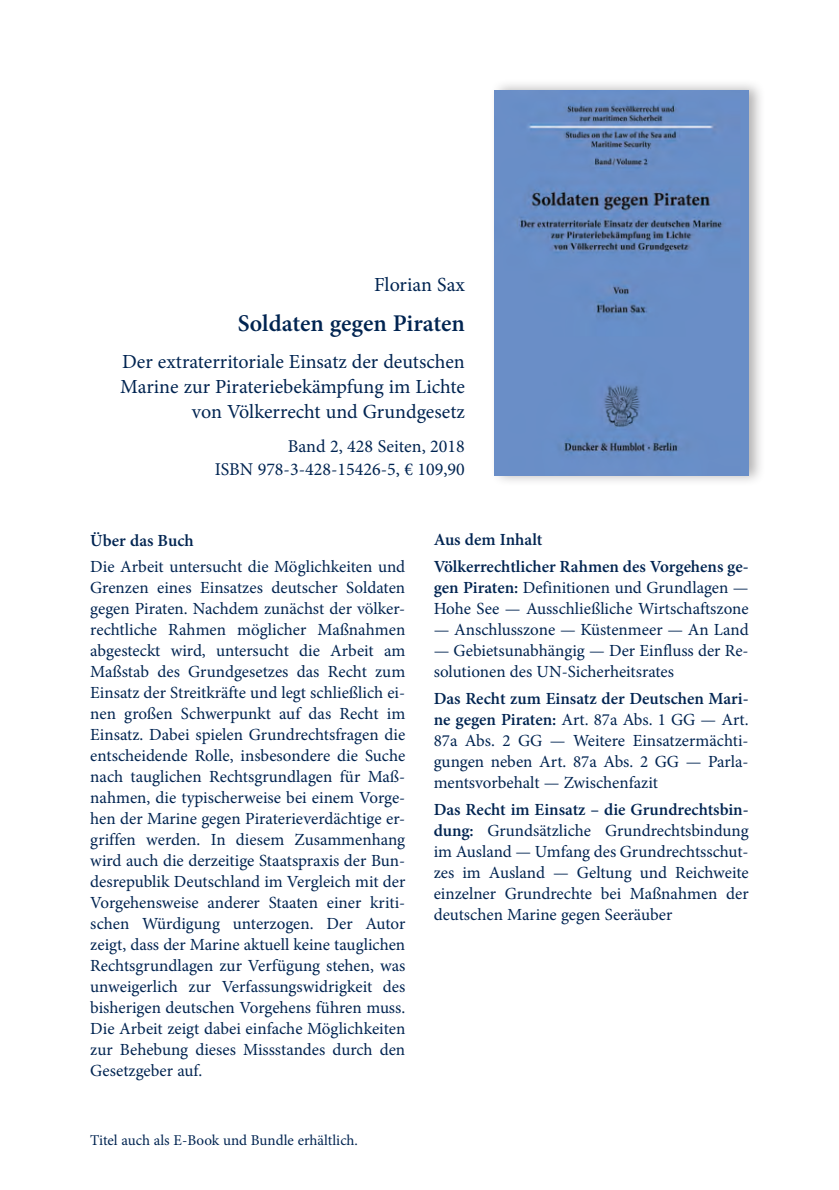
<style>
.page{position:relative;width:839px;height:1190px;background:#fff}
.page>*{position:absolute;margin:0;border:0;box-sizing:border-box;transform-origin:0 0}
.t1{font:600 24px "Minion Pro";letter-spacing:-.005em;color:#002451}
.t2{font:20px/25px "Minion Pro";color:#002451;text-align:right}
.t3{font:18px/23px "Minion Pro";color:#002451;text-align:right}
.t4{font:17px/21px "Minion Pro";color:#002451;text-align:justify}
.t5{font:600 17px/26.6px "Minion Pro";letter-spacing:-.005em;color:#002451}
.t6{font:15px "Minion Pro";letter-spacing:-.005em;color:#002451}
.s1{font-weight:600}
</style>
<div class="page">
<div style="left:489px;top:79px;width:276px;height:407px;background:#231f20;opacity:.35"></div>
<img style="left:494px;top:90px;width:254px;height:385px">
<p class="t2" style="left:374px;top:272px;width:92px">Florian Sax</p>
<h1 class="t1" style="left:237px;top:307px;width:228px">Soldaten gegen Piraten</h1>
<p class="t2" style="left:120px;top:349px;width:346px">Der extraterritoriale Einsatz der deutschen<br>Marine zur Pirateriebekämpfung im Lichte von Völkerrecht und Grundgesetz</p>
<p class="t3" style="left:215px;top:435px;width:251px">Band 2, 428 Seiten, 2018<br>ISBN 978-3-428-15426-5, € 109,90</p>
<p class="t5" style="left:90px;top:526px;width:105px">Über das Buch</p>
<p class="t4" style="left:90px;top:556px;width:316px">Die Arbeit untersucht die Möglichkeiten und Grenzen eines Einsatzes deutscher Soldaten gegen Piraten. Nachdem zunächst der völker&shy;rechtliche Rahmen möglicher Maßnahmen abgesteckt wird, untersucht die Arbeit am Maßstab des Grundgesetzes das Recht zum Einsatz der Streitkräfte und legt schließlich ei&shy;nen großen Schwerpunkt auf das Recht im Einsatz. Dabei spielen Grundrechtsfragen die entscheidende Rolle, insbesondere die Suche nach tauglichen Rechtsgrundlagen für Maß&shy;nahmen, die typischerweise bei einem Vorge&shy;hen der Marine gegen Piraterieverdächtige er&shy;griffen werden. In diesem Zusammenhang wird auch die derzeitige Staatspraxis der Bun&shy;desrepublik Deutschland im Vergleich mit der Vorgehensweise anderer Staaten einer kriti&shy;schen Würdigung unterzogen. Der Autor zeigt, dass der Marine aktuell keine tauglichen Rechtsgrundlagen zur Verfügung stehen, was unweigerlich zur Verfassungswidrigkeit des bisherigen deutschen Vorgehens führen muss.<br>Die Arbeit zeigt dabei einfache Möglichkeiten zur Behebung dieses Missstandes durch den Gesetzgeber auf.</p>
<p class="t6" style="left:90px;top:1130px;width:269px">Titel auch als E-Book und Bundle erhältlich.</p>
<p class="t5" style="left:433px;top:526px;width:316px">Aus dem Inhalt<br>Völkerrechtlicher Rahmen des Vorgehens ge-</p>
<p class="t4" style="left:433px;top:577px;width:316px"><span class="s1">gen Piraten:</span> Definitionen und Grundlagen —<br>Hohe See — Ausschließliche Wirtschaftszone</p>
<p class="t4" style="left:433px;top:619px;width:316px">— Anschlusszone — Küstenmeer — An Land</p>
<p class="t4" style="left:433px;top:640px;width:316px">— Gebietsunabhängig — Der Einfluss der Re&shy;solutionen des UN-Sicherheitsrates</p>
<p class="t4" style="left:433px;top:688px;width:316px"><span class="s1">Das Recht zum Einsatz der Deutschen Mari&shy;ne gegen Piraten:</span> Art. 87a Abs. 1 GG — Art.<br>87a Abs. 2 GG — Weitere Einsatzermächti&shy;gungen neben Art. 87a Abs. 2 GG — Parla&shy;mentsvorbehalt — Zwischenfazit</p>
<p class="t4" style="left:433px;top:798px;width:316px"><span class="s1">Das Recht im Einsatz – die Grundrechtsbin&shy;dung:</span> Grundsätzliche Grundrechtsbindung im Ausland — Umfang des Grundrechtsschut&shy;zes im Ausland — Geltung und Reichweite einzelner Grundrechte bei Maßnahmen der deutschen Marine gegen Seeräuber</p>
</div>
